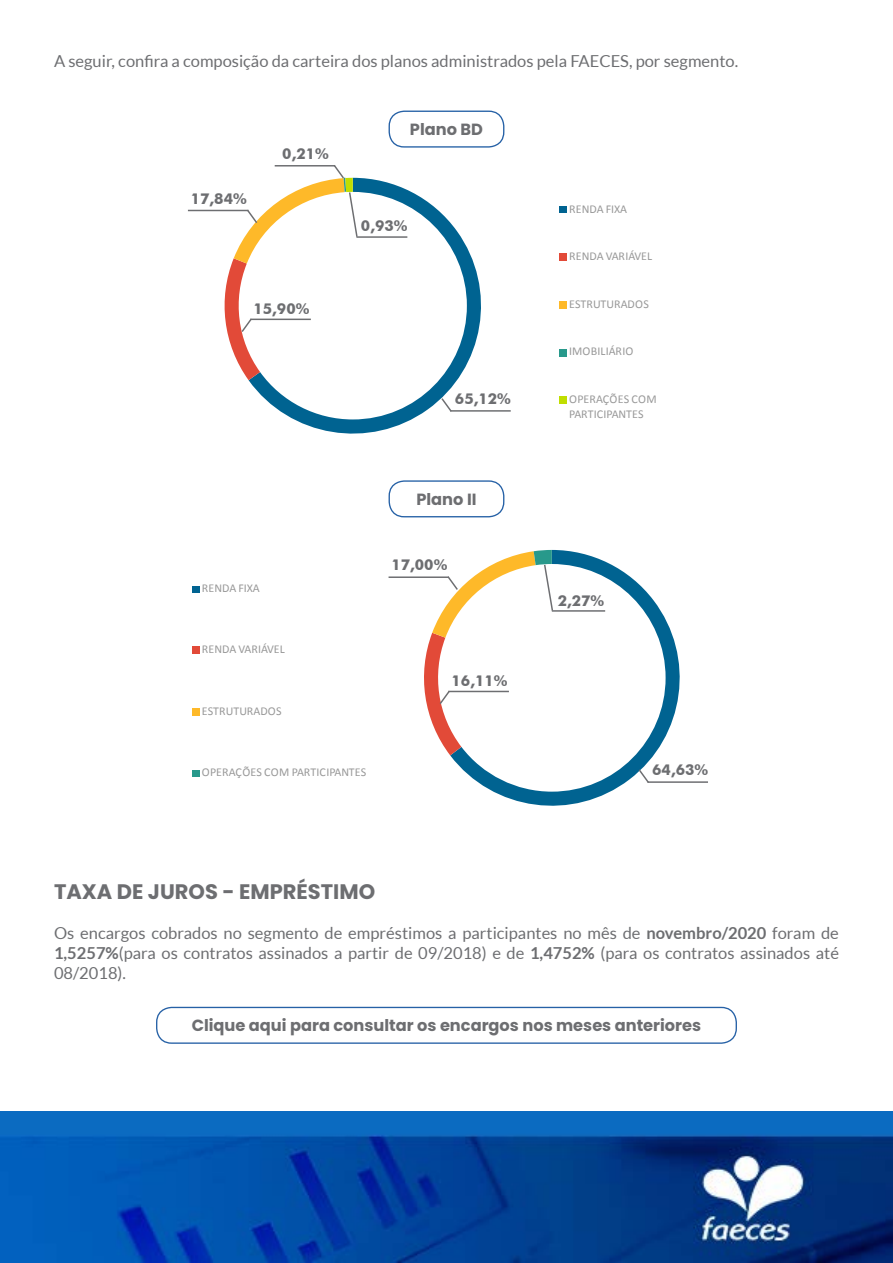
<style>
.page{position:relative;width:893px;height:1263px;background:#fff}
.page>*{position:absolute;margin:0;border:0;box-sizing:border-box;transform-origin:0 0}
.t1{font:700 21px "Poppins";color:#6d6e71}
.t2{font:16.5px/19.8px "Lato";color:#6d6e71;text-align:justify}
.t3{font:700 16.2px "Poppins";color:#6d6e71}
.t4{font:700 15px "Futura BT";color:#6d6e71}
.t5{font:12px/15px "Calibri";letter-spacing:.01em;color:#999}
.s1{font-weight:700}
</style>
<div class="page">
<svg style="left:450px;top:550px;width:230px;height:256px"></svg>
<div style="left:192px;top:586px;width:8px;height:7px;background:#006391"></div>
<div style="left:192px;top:647px;width:8px;height:7px;background:#e24a38"></div>
<div style="left:192px;top:708px;width:8px;height:8px;background:#feb929"></div>
<div style="left:192px;top:770px;width:8px;height:6px;background:#28998b"></div>
<svg style="left:249px;top:178px;width:232px;height:256px"></svg>
<div style="left:560px;top:206px;width:7px;height:7px;background:#006391"></div>
<div style="left:560px;top:254px;width:7px;height:7px;background:#e24a38"></div>
<div style="left:560px;top:301px;width:7px;height:7px;background:#feb929"></div>
<div style="left:560px;top:349px;width:7px;height:7px;background:#28998b"></div>
<div style="left:560px;top:396px;width:7px;height:8px;background:#c0de00"></div>
<img style="left:0;top:1111px;width:893px;height:152px">
<div style="left:156px;top:1007px;width:581px;height:37px;border:1px solid #2661a6;border-radius:15px"></div>
<div style="left:389px;top:111px;width:115px;height:37px;border:1px solid #2661a6;border-radius:15px"></div>
<div style="left:389px;top:480px;width:115px;height:37px;border:1px solid #2661a6;border-radius:15px"></div>
<svg style="left:637px;top:768px;width:13px;height:17px"></svg>
<hr style="left:648px;top:781px;width:60px;height:2px;background:#6d6e71">
<hr style="left:389px;top:576px;width:60px;height:2px;background:#6d6e71">
<hr style="left:552px;top:610px;width:53px;height:2px;background:#6d6e71">
<svg style="left:417px;top:550px;width:137px;height:205px"></svg>
<hr style="left:448px;top:691px;width:61px;height:1px;background:#6d6e71">
<hr style="left:356px;top:236px;width:51px;height:2px;background:#6d6e71">
<svg style="left:440px;top:397px;width:13px;height:16px"></svg>
<hr style="left:450px;top:410px;width:61px;height:2px;background:#6d6e71">
<svg style="left:217px;top:165px;width:142px;height:215px"></svg>
<hr style="left:188px;top:210px;width:60px;height:1px;background:#6d6e71">
<p class="t2" style="left:54px;top:51px;width:686px">A seguir, confira a composição da carteira dos planos administrados pela FAECES, por segmento.</p>
<p class="t4" style="left:191px;top:189px;width:57px">17,84%</p>
<p class="t4" style="left:282px;top:145px;width:48px">0,21%</p>
<p class="t4" style="left:254px;top:299px;width:57px">15,90%</p>
<p class="t3" style="left:410px;top:120px;width:75px">Plano BD</p>
<p class="t4" style="left:361px;top:217px;width:48px">0,93%</p>
<p class="t4" style="left:455px;top:389px;width:57px">65,12%</p>
<p class="t5" style="left:202px;top:581px;width:59px">RENDA FIXA</p>
<p class="t5" style="left:202px;top:642px;width:84px">RENDA VARIÁVEL</p>
<p class="t5" style="left:202px;top:703px;width:81px">ESTRUTURADOS</p>
<p class="t3" style="left:416px;top:490px;width:62px">Plano II</p>
<p class="t4" style="left:391px;top:556px;width:57px">17,00%</p>
<p class="t4" style="left:452px;top:671px;width:57px">16,11%</p>
<p class="t5" style="left:202px;top:764px;width:166px">OPERAÇÕES COM PARTICIPANTES</p>
<p class="t5" style="left:569px;top:201px;width:59px">RENDA FIXA</p>
<p class="t5" style="left:569px;top:249px;width:84px">RENDA VARIÁVEL</p>
<p class="t5" style="left:569px;top:296px;width:81px">ESTRUTURADOS</p>
<p class="t5" style="left:569px;top:344px;width:66px">IMOBILIÁRIO</p>
<p class="t5" style="left:569px;top:391px;width:89px">OPERAÇÕES COM<br>PARTICIPANTES</p>
<p class="t4" style="left:558px;top:591px;width:48px">2,27%</p>
<p class="t4" style="left:652px;top:761px;width:57px">64,63%</p>
<p class="t1" style="left:54px;top:880px;width:323px">TAXA DE JUROS - EMPRÉSTIMO</p>
<p class="t2" style="left:54px;top:923px;width:786px">Os encargos cobrados no segmento de empréstimos a participantes no mês de <span class="s1">novembro/2020</span> foram de <span class="s1">1,5257%</span>(para os contratos assinados a partir de 09/2018) e de <span class="s1">1,4752%</span> (para os contratos assinados até 08/2018).</p>
<p class="t3" style="left:192px;top:1016px;width:511px">Clique aqui para consultar os encargos nos meses anteriores</p>
</div>
